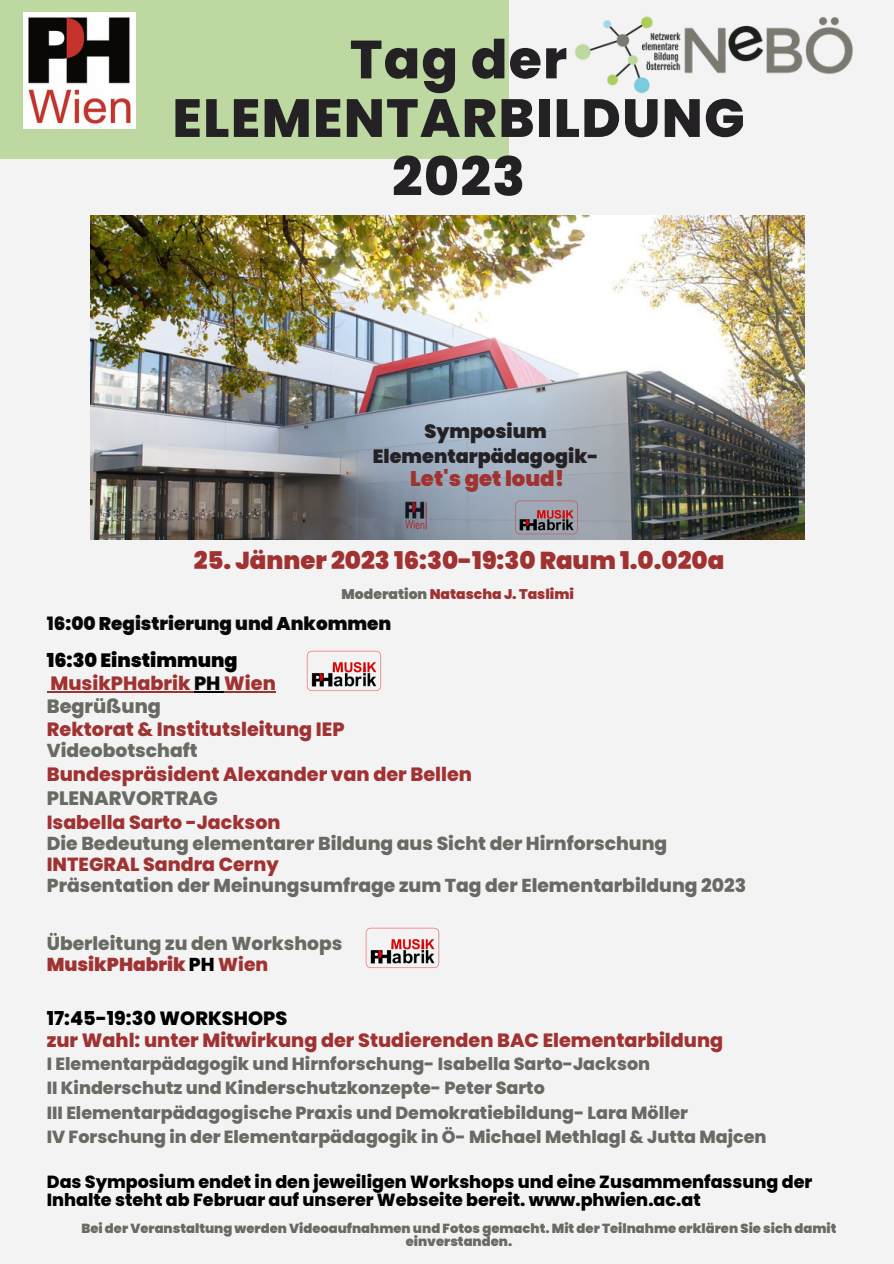
<style>
.page{position:relative;width:894px;height:1264px;background:#fff}
.page>*{position:absolute;margin:0;border:0;box-sizing:border-box;transform-origin:0 0}
.t1{font:800 53.55px/58.5px "Poppins";letter-spacing:.025em;color:#242124;text-align:center}
.t2{font:900 24.45px "Poppins";color:#a03232}
.t3{font:900 21.15px "Poppins";color:#a03232}
.t4{font:800 19.35px "Poppins";color:#686b63}
.t5{font:800 19.2px "Poppins";color:#a03232}
.t6{font:900 19.2px/23px "Poppins";color:#000}
.t7{font:900 19.2px/24.3px "Poppins";color:#242124;text-align:center}
.t8{font:800 19.2px "Poppins";color:#000}
.t9{font:800 18.9px "Poppins";color:#a03232}
.t10{font:800 18.75px "Poppins";color:#686b63}
.t11{font:800 18.6px/20.5px "Poppins";color:#686b63}
.t12{font:900 18.3px "Poppins";color:#090806}
.t13{font:800 17.55px/24.5px "Poppins";color:#686b63}
.t14{font:800 17.55px/17.4px "Poppins";color:#000}
.t15{font:900 13.95px "Poppins";color:#a03232}
.t16{font:900 13.2px/12.6px "Poppins";color:#686b63;text-align:center}
.s1{color:#686b63}
.s2{font-weight:800}
.s3{font-weight:800;color:#a03232}
.s4{font-weight:800;color:#090806}
.s5{font-weight:800;color:#686b63}
.s6{font-weight:900;color:#a03232}
.s7{color:#000}
.s8{color:#a03232}
</style>
<div class="page">
<div style="left:0;top:0;width:893px;height:1263px;background:#f3f3f4"></div>
<div style="left:0;top:0;width:508px;height:159px;background:#bdd9a1"></div>
<img style="left:90px;top:216px;width:714px;height:323px">
<img style="left:24px;top:12px;width:111px;height:116px">
<img style="left:575px;top:16px;width:277px;height:78px">
<hr style="left:50px;top:691px;width:144px;height:2px;background:#a03232">
<hr style="left:194px;top:691px;width:30px;height:2px;background:#090806">
<hr style="left:224px;top:691px;width:52px;height:2px;background:#a03232">
<img style="left:508px;top:495px;width:76px;height:44px">
<img style="left:306px;top:650px;width:76px;height:41px">
<img style="left:365px;top:927px;width:75px;height:41px">
<h1 class="t1" style="left:172px;top:30px;width:573px">Tag der<br>ELEMENTARBILDUNG<br>2023</h1>
<p class="t7" style="left:373px;top:419px;width:227px">Symposium<br>Elementarpädagogik-</p>
<p class="t3" style="left:410px;top:464px;width:155px">Let's get loud!</p>
<h2 class="t2" style="left:194px;top:543px;width:532px">25. Jänner 2023 16:30-19:30 Raum 1.0.020a</h2>
<p class="t15" style="left:341px;top:584px;width:234px"><span class="s1">Moderation</span> Natascha J. Taslimi</p>
<p class="t12" style="left:47px;top:610px;width:346px"><span class="s2">1</span>6:00 Registrierung und Ankommen</p>
<p class="t6" style="left:47px;top:648px;width:230px">16:30 Einstimmung<br><span class="s3">MusikPHabrik</span> <span class="s4">PH</span> <span class="s3">Wien<br></span><span class="s5">Begrüßung</span></p>
<p class="t5" style="left:47px;top:715px;width:299px">Rektorat &amp; Institutsleitung IEP</p>
<p class="t10" style="left:47px;top:737px;width:152px">Videobotschaft</p>
<p class="t5" style="left:47px;top:760px;width:426px">Bundespräsident Alexander van der Bellen</p>
<p class="t4" style="left:47px;top:785px;width:173px">PLENARVORTRAG</p>
<p class="t9" style="left:47px;top:809px;width:235px">Isabella Sarto -Jackson</p>
<p class="t10" style="left:47px;top:830px;width:622px">Die Bedeutung elementarer Bildung aus Sicht der Hirnforschung</p>
<p class="t9" style="left:47px;top:851px;width:233px">INTEGRAL Sandra Cerny</p>
<p class="t10" style="left:47px;top:872px;width:700px">Präsentation der Meinungsumfrage zum Tag der Elementarbildung 2023</p>
<p class="t11" style="left:47px;top:933px;width:297px">Überleitung zu den Workshops<br><span class="s6">MusikPHabrik</span> <span class="s7">PH</span> <span class="s8">Wien</span></p>
<p class="t8" style="left:47px;top:1005px;width:242px">17:45-19:30 WORKSHOPS</p>
<p class="t5" style="left:47px;top:1026px;width:677px">zur Wahl: unter Mitwirkung der Studierenden BAC Elementarbildung</p>
<p class="t13" style="left:47px;top:1051px;width:721px">I Elementarpädagogik und Hirnforschung- Isabella Sarto-Jackson<br>II Kinderschutz und Kinderschutzkonzepte- Peter Sarto<br>III Elementarpädagogische Praxis und Demokratiebildung- Lara Möller<br>IV Forschung in der Elementarpädagogik in Ö- Michael Methlagl &amp; Jutta Majcen</p>
<p class="t14" style="left:47px;top:1173px;width:766px">Das Symposium endet in den jeweiligen Workshops und eine Zusammenfassung der<br>Inhalte steht ab Februar auf unserer Webseite bereit. www.phwien.ac.at</p>
<p class="t16" style="left:81px;top:1222px;width:756px">Bei der Veranstaltung werden Videoaufnahmen und Fotos gemacht. Mit der Teilnahme erklären Sie sich damit einverstanden.</p>
</div>
